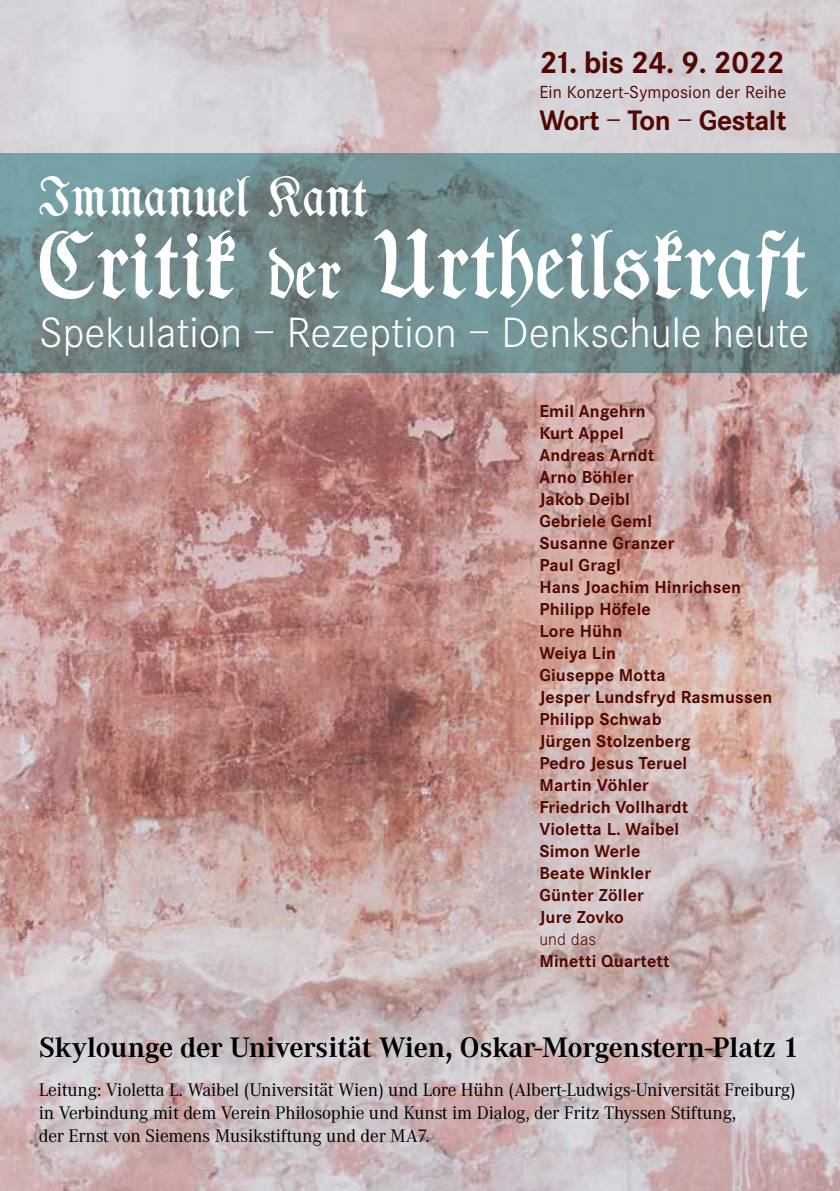
<style>
.page{position:relative;width:840px;height:1191px;background:#fff}
.page>*{position:absolute;margin:0;border:0;box-sizing:border-box;transform-origin:0 0}
.t1{font:500 86.6px "Typographer Fraktur";color:#fff}
.t2{font:500 50.2px "Typographer Fraktur";color:#fff}
.t3{font:300 44px "Corporate S";color:#fff}
.t4{font:700 32px "Corporate S";letter-spacing:-.02em;color:#520800}
.t5{font:700 29.4px "Corporate A";letter-spacing:-.005em;color:#000}
.t6{font:700 29.4px "Corporate S";letter-spacing:-.02em;color:#520800}
.t7{font:19px/22.8px "Corporate A";letter-spacing:-.01em;color:#000}
.t8{font:18.2px "Corporate S";letter-spacing:.01em;color:#520800}
.t9{font:700 18px/22px "Corporate S";letter-spacing:.01em;color:#520800}
.t10{font:300 18px "Corporate S";letter-spacing:.01em;color:#520800}
.s1{font-weight:400}
.s2{font-size:63.4px}
</style>
<div class="page">
<img style="left:0;top:0;width:839px;height:1191px">
<svg style="left:0;top:154px;width:839px;height:219px;background:#718f92"></svg>
<h3 class="t4" style="left:539px;top:44px;width:247px">21. bis 24. 9. 2022</h3>
<p class="t8" style="left:539px;top:82px;width:248px">Ein Konzert-Symposion der Reihe</p>
<h3 class="t6" style="left:539px;top:104px;width:248px">Wort <span class="s1">–</span> Ton <span class="s1">–</span> Gestalt</h3>
<h2 class="t2" style="left:39px;top:168px;width:330px">Immanuel Kant</h2>
<h1 class="t1" style="left:39px;top:215px;width:770px">Critik <span class="s2">der</span> Urtheilskraft</h1>
<h3 class="t3" style="left:39px;top:309px;width:771px">Spekulation – Rezeption – Denkschule heute</h3>
<p class="t9" style="left:539px;top:400px;width:234px">Emil Angehrn<br>Kurt Appel<br>Andreas Arndt<br>Arno Böhler<br>Jakob Deibl<br>Gebriele Geml<br>Susanne Granzer<br>Paul Gragl<br>Hans Joachim Hinrichsen<br>Philipp Höfele<br>Lore Hühn<br>Weiya Lin<br>Giuseppe Motta<br>Jesper Lundsfryd Rasmussen<br>Philipp Schwab<br>Jürgen Stolzenberg<br>Pedro Jesus Teruel<br>Martin Vöhler<br>Friedrich Vollhardt<br>Violetta L. Waibel<br>Simon Werle<br>Beate Winkler<br>Günter Zöller<br>Jure Zovko</p>
<p class="t10" style="left:539px;top:929px;width:58px">und das</p>
<p class="t9" style="left:539px;top:950px;width:131px">Minetti Quartett</p>
<h3 class="t5" style="left:39px;top:1030px;width:761px">Skylounge der Universität Wien, Oskar-Morgenstern-Platz 1</h3>
<p class="t7" style="left:39px;top:1078px;width:758px">Leitung: Violetta L. Waibel (Universität Wien) und Lore Hühn (Albert-Ludwigs-Universität Freiburg) in Verbindung mit dem Verein Philosophie und Kunst im Dialog, der Fritz Thyssen Stiftung,<br>der Ernst von Siemens Musikstiftung und der MA7.</p>
</div>
